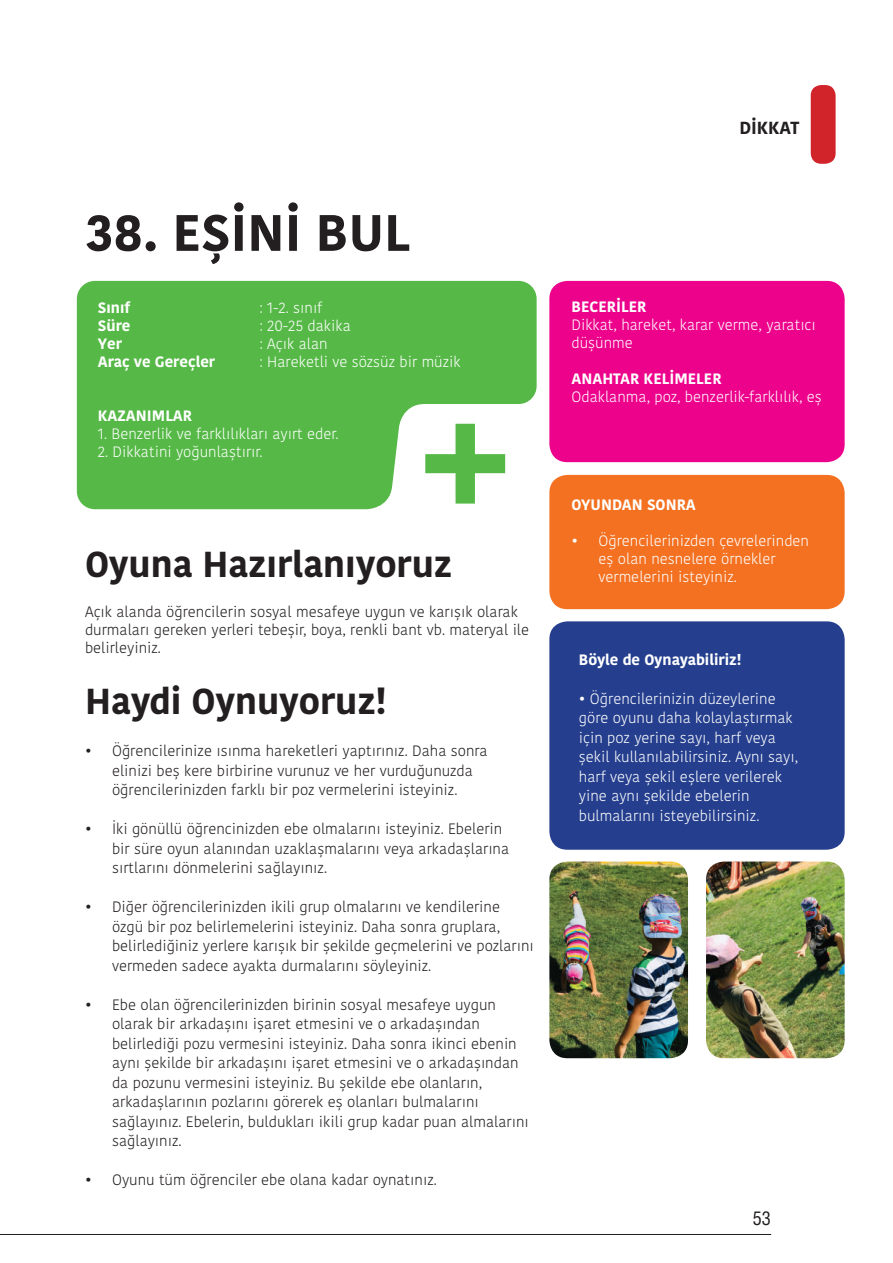
<style>
.page{position:relative;width:893px;height:1263px;background:#fff}
.page>*{position:absolute;margin:0;border:0;box-sizing:border-box;transform-origin:0 0}
.t1{font:700 51px "Kohinoor Bangla";color:#231f20}
.t2{font:700 36px "Kohinoor Bangla";color:#231f20}
.t3{font:18.3px "Helvetica Cond Normal Tr";color:#231f20}
.t4{font:700 17.4px "Kohinoor Bangla";color:#231f20}
.t5{font:300 15px/19.5px "Kohinoor Bangla";color:#231f20}
.t6{font:300 15px/19.5px "Kohinoor Bangla";color:#fff}
.t7{font:700 15px "Kohinoor Bangla";color:#fff}
</style>
<div class="page">
<hr style="left:0;top:1234px;width:771px;height:1px;background:#231f20">
<div style="left:549px;top:475px;width:296px;height:134px;background:#f37121;border-radius:18px"></div>
<div style="left:549px;top:621px;width:296px;height:229px;background:#253f8e;border-radius:18px"></div>
<div style="left:549px;top:281px;width:296px;height:181px;background:#ed028c;border-radius:18px"></div>
<svg style="left:77px;top:281px;width:460px;height:228px;background:#64bf56"></svg>
<svg style="left:425px;top:424px;width:80px;height:80px"></svg>
<img style="left:549px;top:861px;width:139px;height:197px">
<img style="left:706px;top:861px;width:139px;height:197px">
<div style="left:811px;top:85px;width:25px;height:79px;background:#d1232a;border-radius:11px"></div>
<h1 class="t1" style="left:86px;top:188px;width:326px">38. EŞİNİ BUL</h1>
<p class="t7" style="left:98px;top:294px;width:34px">Sınıf</p>
<p class="t6" style="left:260px;top:298px;width:64px">: 1-2. sınıf</p>
<p class="t7" style="left:98px;top:312px;width:34px">Süre</p>
<p class="t6" style="left:260px;top:316px;width:92px">: 20-25 dakika</p>
<p class="t7" style="left:98px;top:330px;width:26px">Yer</p>
<p class="t6" style="left:260px;top:334px;width:69px">: Açık alan</p>
<p class="t7" style="left:98px;top:348px;width:119px">Araç ve Gereçler</p>
<p class="t6" style="left:260px;top:352px;width:202px">: Hareketli ve sözsüz bir müzik</p>
<p class="t7" style="left:98px;top:402px;width:96px">KAZANIMLAR</p>
<p class="t6" style="left:98px;top:424px;width:242px">1. Benzerlik ve farklılıkları ayırt eder.</p>
<p class="t6" style="left:98px;top:442px;width:166px">2. Dikkatini yoğunlaştırır.</p>
<h2 class="t2" style="left:85px;top:533px;width:369px">Oyuna Hazırlanıyoruz</h2>
<p class="t5" style="left:85px;top:602px;width:446px;line-height:18px">Açık alanda öğrencilerin sosyal mesafeye uygun ve karışık olarak durmaları gereken yerleri tebeşir, boya, renkli bant vb. materyal ile belirleyiniz.</p>
<h2 class="t2" style="left:85px;top:670px;width:303px">Haydi Oynuyoruz!</h2>
<p class="t5" style="left:112px;top:741px;width:377px;text-indent:-27px">• Öğrencilerinize ısınma hareketleri yaptırınız. Daha sonra elinizi beş kere birbirine vurunuz ve her vurduğunuzda öğrencilerinizden farklı bir poz vermelerini isteyiniz.</p>
<p class="t5" style="left:112px;top:819px;width:399px;text-indent:-27px">• İki gönüllü öğrencinizden ebe olmalarını isteyiniz. Ebelerin bir süre oyun alanından uzaklaşmalarını veya arkadaşlarına sırtlarını dönmelerini sağlayınız.</p>
<p class="t5" style="left:112px;top:897px;width:423px;text-indent:-27px">• Diğer öğrencilerinizden ikili grup olmalarını ve kendilerine özgü bir poz belirlemelerini isteyiniz. Daha sonra gruplara, belirlediğiniz yerlere karışık bir şekilde geçmelerini ve pozlarını vermeden sadece ayakta durmalarını söyleyiniz.</p>
<p class="t5" style="left:112px;top:994px;width:418px;text-indent:-27px">• Ebe olan öğrencilerinizden birinin sosyal mesafeye uygun olarak bir arkadaşını işaret etmesini ve o arkadaşından belirlediği pozu vermesini isteyiniz. Daha sonra ikinci ebenin aynı şekilde bir arkadaşını işaret etmesini ve o arkadaşından da pozunu vermesini isteyiniz. Bu şekilde ebe olanların, arkadaşlarının pozlarını görerek eş olanları bulmalarını sağlayınız. Ebelerin, buldukları ikili grup kadar puan almalarını sağlayınız.</p>
<p class="t5" style="left:85px;top:1170px;width:353px">• Oyunu tüm öğrenciler ebe olana kadar oynatınız.</p>
<p class="t4" style="left:739px;top:112px;width:61px">DİKKAT</p>
<p class="t7" style="left:571px;top:293px;width:76px">BECERİLER</p>
<p class="t6" style="left:571px;top:315px;width:246px;line-height:18px">Dikkat, hareket, karar verme, yaratıcı düşünme</p>
<p class="t7" style="left:571px;top:365px;width:152px">ANAHTAR KELİMELER</p>
<p class="t6" style="left:571px;top:387px;width:252px">Odaklanma, poz, benzerlik-farklılık, eş</p>
<p class="t7" style="left:571px;top:492px;width:126px">OYUNDAN SONRA</p>
<p class="t6" style="left:598px;top:532px;width:212px;line-height:18px;text-indent:-27px">• Öğrencilerinizden çevrelerinden eş olan nesnelere örnekler vermelerini isteyiniz.</p>
<p class="t7" style="left:579px;top:646px;width:164px">Böyle de Oynayabiliriz!</p>
<p class="t6" style="left:579px;top:688px;width:221px">• Öğrencilerinizin düzeylerine göre oyunu daha kolaylaştırmak için poz yerine sayı, harf veya şekil kullanılabilirsiniz. Aynı sayı, harf veya şekil eşlere verilerek yine aynı şekilde ebelerin bulmalarını isteyebilirsiniz.</p>
<p class="t3" style="left:753px;top:1207px;width:20px">53</p>
</div>
